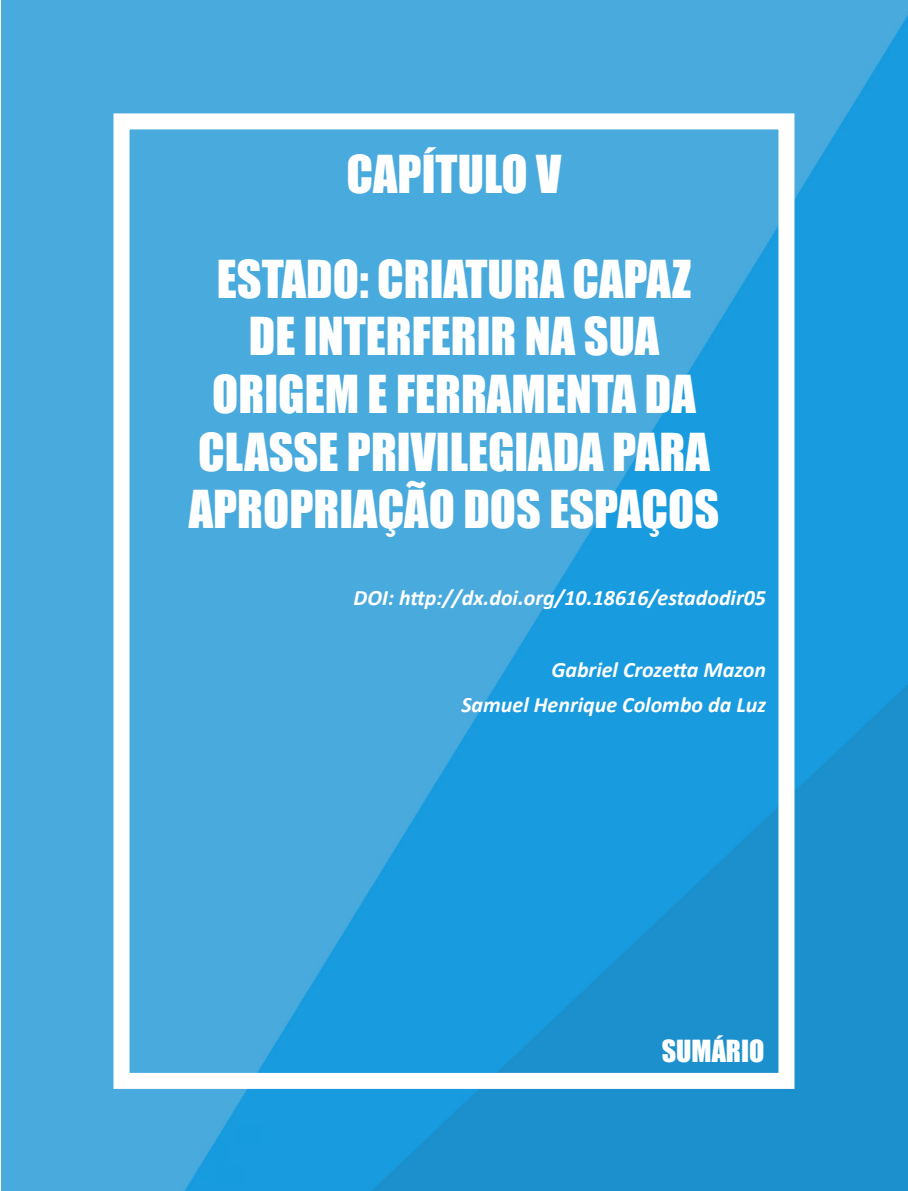
<style>
.page{position:relative;width:908px;height:1191px;background:#fff}
.page>*{position:absolute;margin:0;border:0;box-sizing:border-box;transform-origin:0 0}
.t1{font:48px/57.6px "Impact";color:#fff;text-align:center}
.t2{font:28px "Impact";color:#fff}
.t3{font:italic 700 22px/35.6px "Calibri";color:#fff;text-align:right}
</style>
<div class="page">
<img style="left:2px;top:0;width:905px;height:1191px">
<div style="left:113px;top:113px;width:681px;height:976px;border:16px solid #fff"></div>
<p class="t1" style="left:217px;top:121px;width:475px;line-height:104.6px">CAPÍTULO V<br>ESTADO: CRIATURA CAPAZ</p>
<p class="t1" style="left:189px;top:306px;width:532px">DE INTERFERIR NA SUA<br>ORIGEM E FERRAMENTA DA<br>CLASSE PRIVILEGIADA PARA<br>APROPRIAÇÃO DOS ESPAÇOS</p>
<p class="t3" style="left:353px;top:579px;width:414px">DOI: http://dx.doi.org/10.18616/estadodir05</p>
<p class="t3" style="left:461px;top:651px;width:306px">Gabriel Crozetta Mazon<br>Samuel Henrique Colombo da Luz</p>
<p class="t2" style="left:661px;top:1029px;width:104px">SUMÁRIO</p>
</div>
